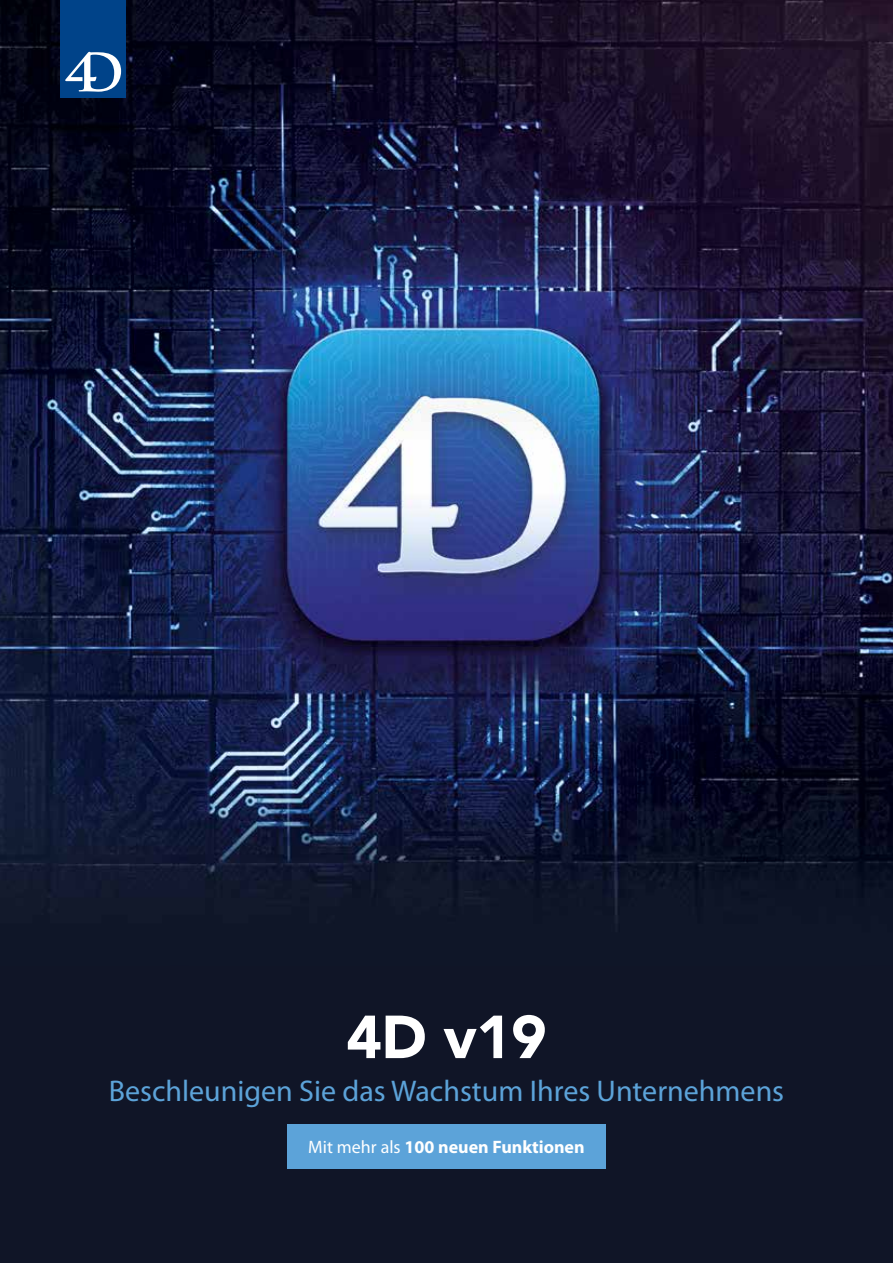
<style>
.page{position:relative;width:893px;height:1263px;background:#fff}
.page>*{position:absolute;margin:0;border:0;box-sizing:border-box;transform-origin:0 0}
.t1{font:900 60px "Avenir";color:#fff}
.t2{font:30px "Myriad Pro";color:#5ca3d9}
.t3{font:700 18px "Myriad Pro";color:#fff}
.s1{font-weight:400}
</style>
<div class="page">
<img style="left:0;top:0;width:893px;height:966px">
<div style="left:61px;top:0;width:65px;height:98px;background:#004389"></div>
<svg style="left:65px;top:52px;width:56px;height:40px"></svg>
<div style="left:0;top:966px;width:893px;height:297px;background:#101527"></div>
<div style="left:287px;top:1125px;width:319px;height:44px;background:#5ca3d9"></div>
<h1 class="t1" style="left:346px;top:986px;width:202px">4D v19</h1>
<p class="t2" style="left:109px;top:1072px;width:677px">Beschleunigen Sie das Wachstum Ihres Unternehmens</p>
<p class="t3" style="left:308px;top:1135px;width:278px"><span class="s1">Mit mehr als</span> 100 neuen Funktionen</p>
</div>
